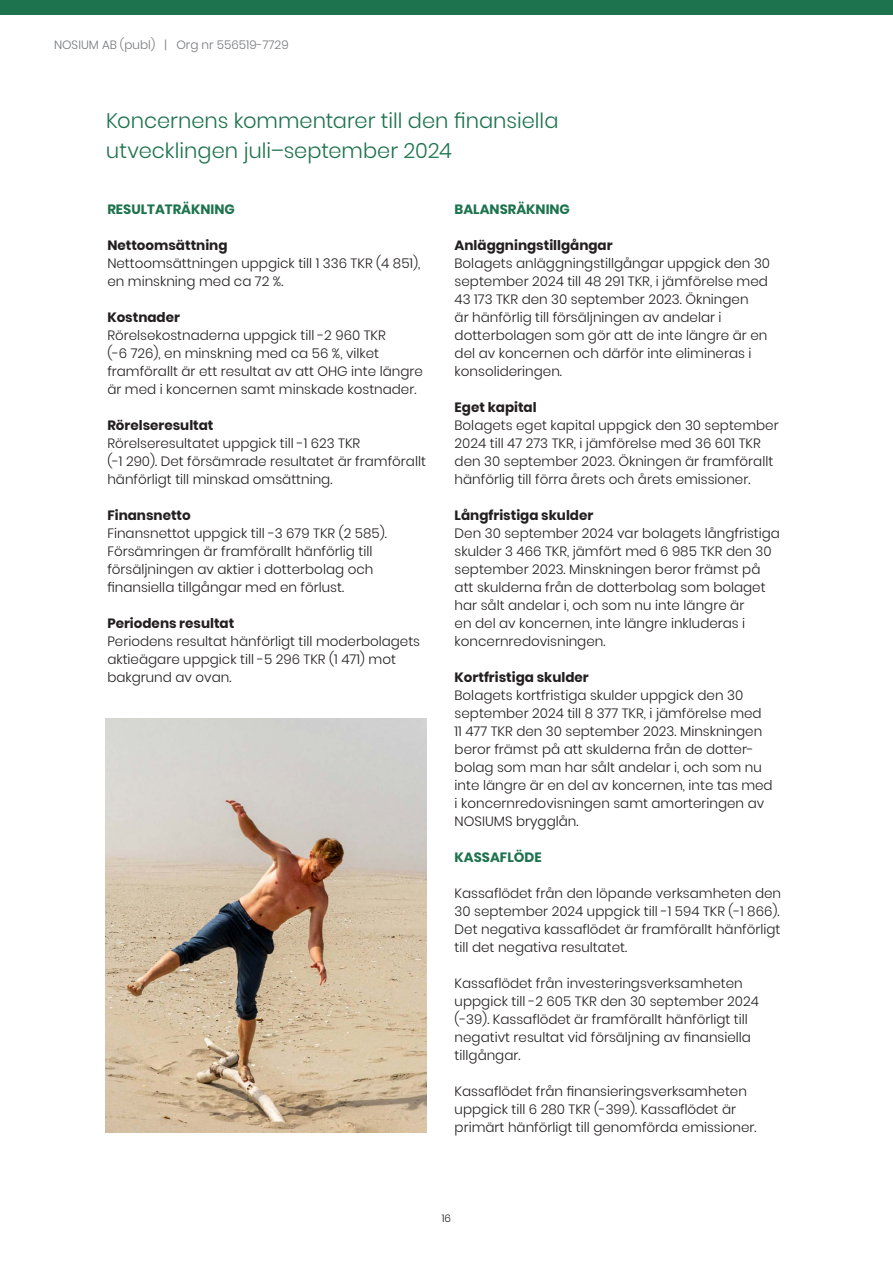
<style>
.page{position:relative;width:893px;height:1263px;background:#fff}
.page>*{position:absolute;margin:0;border:0;box-sizing:border-box;transform-origin:0 0}
.Huvudrubrik_3{font:300 21px/30px "Poppins";color:#1d734d}
.Brödtexter{font:300 13.5px/18px "Poppins";color:#231f20}
.underrub{font:700 13.5px "Poppins";color:#231f20}
.underrub-2{font:700 13.5px "Poppins";color:#1d734d}
.Brödtexter-2{font:700 13.5px "Poppins";color:#231f20}
.t1{font:300 12px "Poppins";color:#76787b}
.t2{font:300 10.5px "Poppins";color:#231f20}
</style>
<div class="page">
<div style="left:0;top:0;width:893px;height:15px;background:#1d734d"></div>
<img style="left:106px;top:719px;width:321px;height:413px">
<p class="t1" style="left:54px;top:38px;width:236px">NOSIUM AB (publ) | Org nr 556519-7729</p>
<p class="Huvudrubrik_3" style="left:106px;top:106px;width:454px">Koncernens kommentarer till den finansiella utvecklingen juli–september 2024</p>
<p class="underrub-2" style="left:107px;top:201px;width:129px">RESULTATRÄKNING</p>
<p class="underrub" style="left:107px;top:237px;width:122px">Nettoomsättning</p>
<p class="Brödtexter" style="left:107px;top:254px;width:315px">Nettoomsättningen uppgick till 1 336 TKR (4 851), en minskning med ca 72 %.</p>
<p class="underrub" style="left:107px;top:309px;width:74px">Kostnader</p>
<p class="Brödtexter" style="left:107px;top:326px;width:280px">Rörelsekostnaderna uppgick till -2 960 TKR</p>
<p class="Brödtexter" style="left:107px;top:344px;width:317px">(-6 726), en minskning med ca 56 %, vilket framförallt är ett resultat av att OHG inte längre är med i koncernen samt minskade kostnader.</p>
<p class="underrub" style="left:107px;top:417px;width:108px">Rörelseresultat</p>
<p class="Brödtexter" style="left:107px;top:434px;width:254px">Rörelseresultatet uppgick till -1 623 TKR</p>
<p class="Brödtexter" style="left:107px;top:452px;width:320px">(-1 290). Det försämrade resultatet är framförallt hänförligt till minskad omsättning.</p>
<p class="underrub" style="left:107px;top:507px;width:85px">Finansnetto</p>
<p class="Brödtexter" style="left:107px;top:524px;width:281px">Finansnettot uppgick till -3 679 TKR (2 585).<br>Försämringen är framförallt hänförlig till försäljningen av aktier i dotterbolag och finansiella tillgångar med en förlust.</p>
<p class="underrub" style="left:107px;top:615px;width:128px">Periodens resultat</p>
<p class="Brödtexter" style="left:107px;top:632px;width:314px">Periodens resultat hänförligt till moderbolagets aktieägare uppgick till -5 296 TKR (1 471) mot bakgrund av ovan.</p>
<p class="underrub-2" style="left:455px;top:201px;width:117px">BALANSRÄKNING</p>
<p class="underrub" style="left:455px;top:237px;width:160px">Anläggningstillgångar</p>
<p class="Brödtexter" style="left:455px;top:254px;width:317px">Bolagets anläggningstillgångar uppgick den 30 september 2024 till 48 291 TKR, i jämförelse med 43 173 TKR den 30 september 2023. Ökningen<br>är hänförlig till försäljningen av andelar i dotterbolagen som gör att de inte längre är en del av koncernen och därför inte elimineras i konsolideringen.</p>
<p class="underrub" style="left:455px;top:399px;width:84px">Eget kapital</p>
<p class="Brödtexter" style="left:455px;top:416px;width:325px">Bolagets eget kapital uppgick den 30 september 2024 till 47 273 TKR, i jämförelse med 36 601 TKR den 30 september 2023. Ökningen är framförallt hänförlig till förra årets och årets emissioner.</p>
<p class="Brödtexter-2" style="left:455px;top:507px;width:140px">Långfristiga skulder</p>
<p class="Brödtexter" style="left:455px;top:524px;width:327px">Den 30 september 2024 var bolagets långfristiga skulder 3 466 TKR, jämfört med 6 985 TKR den 30 september 2023. Minskningen beror främst på att skulderna från de dotterbolag som bolaget har sålt andelar i, och som nu inte längre är<br>en del av koncernen, inte längre inkluderas i koncernredovisningen.</p>
<p class="underrub" style="left:455px;top:669px;width:136px">Kortfristiga skulder</p>
<p class="Brödtexter" style="left:455px;top:686px;width:320px">Bolagets kortfristiga skulder uppgick den 30 september 2024 till 8 377 TKR, i jämförelse med<br>11 477 TKR den 30 september 2023. Minskningen beror främst på att skulderna från de dotter&shy;bolag som man har sålt andelar i, och som nu inte längre är en del av koncernen, inte tas med i koncernredovisningen samt amorteringen av NOSIUMS brygglån.</p>
<p class="underrub-2" style="left:455px;top:849px;width:88px">KASSAFLÖDE</p>
<p class="Brödtexter" style="left:455px;top:884px;width:328px">Kassaflödet från den löpande verksamheten den 30 september 2024 uppgick till -1 594 TKR (-1 866).<br>Det negativa kassaflödet är framförallt hänförligt till det negativa resultatet.</p>
<p class="Brödtexter" style="left:455px;top:974px;width:306px">Kassaflödet från investeringsverksamheten uppgick till -2 605 TKR den 30 september 2024</p>
<p class="Brödtexter" style="left:455px;top:1010px;width:298px">(-39). Kassaflödet är framförallt hänförligt till negativt resultat vid försäljning av finansiella tillgångar.</p>
<p class="Brödtexter" style="left:455px;top:1082px;width:303px">Kassaflödet från finansieringsverksamheten uppgick till 6 280 TKR (-399). Kassaflödet är primärt hänförligt till genomförda emissioner.</p>
<p class="t2" style="left:442px;top:1212px;width:11px">16</p>
</div>
